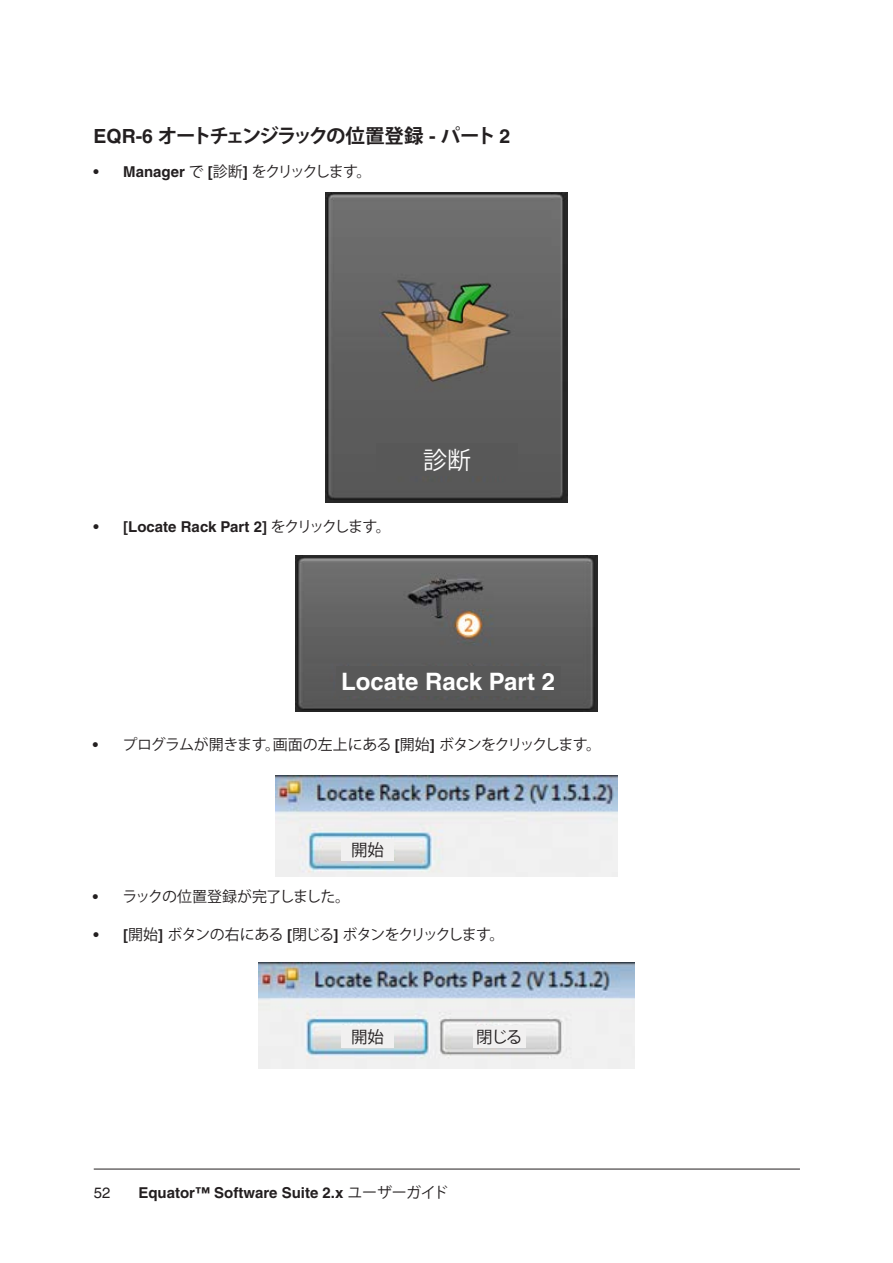
<style>
.page{position:relative;width:893px;height:1263px;background:#fff}
.page>*{position:absolute;margin:0;border:0;box-sizing:border-box;transform-origin:0 0}
.Caption_box_text{font:700 24px "Helvetica";color:#fff}
.Caption_box_text-2{font:24px "Koz Go Pro";color:#fff}
.Heading_3__13pt_bold{font:700 19.5px "Koz Go Pro";letter-spacing:-.105em;color:#231f20}
.Diagram_caption_text{font:16.5px "Koz Go Pro";letter-spacing:-.05em;color:#231f20}
.t1{font:700 15px "Helvetica";color:#231f20}
.t2{font:15px "Koz Go Pro";letter-spacing:-.05em;color:#231f20}
.t3{font:15px "Koz Go Pro";letter-spacing:-.08em;color:#231f20}
.t4{font:15px "Koz Go Pro";letter-spacing:-.125em;color:#231f20}
.t5{font:15px "Helvetica LT Pro";color:#231f20}
.s1{font-family:"Helvetica"}
.s2{font-family:"Helvetica";font-weight:700}
.s3{font-family:"Koz Go Pro";font-weight:400}
</style>
<div class="page">
<hr style="left:94px;top:1169px;width:706px;height:1px;background:#231f20">
<img style="left:275px;top:775px;width:342px;height:101px">
<img style="left:259px;top:962px;width:375px;height:107px">
<img style="left:325px;top:193px;width:242px;height:309px">
<img style="left:295px;top:555px;width:303px;height:156px">
<div style="left:376px;top:443px;width:142px;height:33px;background:#585858"></div>
<div style="left:336px;top:666px;width:224px;height:30px;background:#585858"></div>
<div style="left:341px;top:839px;width:53px;height:22px;background:#f1f0f0"></div>
<div style="left:341px;top:1026px;width:53px;height:22px;background:#f1f0f0"></div>
<div style="left:473px;top:1026px;width:52px;height:22px;background:#f1f0f0"></div>
<p class="Heading_3__13pt_bold" style="left:94px;top:124px;width:418px"><span class="s1">EQR-6</span> オートチェンジラックの位置登録 <span class="s1">-</span> パート <span class="s1">2</span></p>
<p class="t4" style="left:94px;top:162px;width:280px"><span class="s2">• Manager</span> で <span class="s2">[</span>診断<span class="s2">]</span> をクリックします。</p>
<p class="t1" style="left:94px;top:517px;width:299px">• [Locate Rack Part 2] <span class="s3">をクリックします。</span></p>
<p class="Caption_box_text-2" style="left:423px;top:444px;width:49px">診断</p>
<p class="Caption_box_text" style="left:341px;top:667px;width:216px">Locate Rack Part 2</p>
<p class="t2" style="left:93px;top:735px;width:510px"><span class="s2">•</span> プログラムが開きます。画面の左上にある <span class="s2">[</span>開始<span class="s2">]</span> ボタンをクリックします。</p>
<p class="Diagram_caption_text" style="left:351px;top:839px;width:35px">開始</p>
<p class="t2" style="left:93px;top:887px;width:259px"><span class="s2">•</span> ラックの位置登録が完了しました。</p>
<p class="t3" style="left:94px;top:925px;width:413px"><span class="s2">• [</span>開始<span class="s2">]</span> ボタンの右にある <span class="s2">[</span>閉じる<span class="s2">]</span> ボタンをクリックします。</p>
<p class="Diagram_caption_text" style="left:351px;top:1026px;width:35px">開始</p>
<p class="Diagram_caption_text" style="left:476px;top:1026px;width:48px">閉じる</p>
<p class="t5" style="left:94px;top:1184px;width:18px">52</p>
<p class="t1" style="left:138px;top:1184px;width:311px">Equator™ Software Suite 2.x <span class="s3">ユーザーガイド</span></p>
</div>
